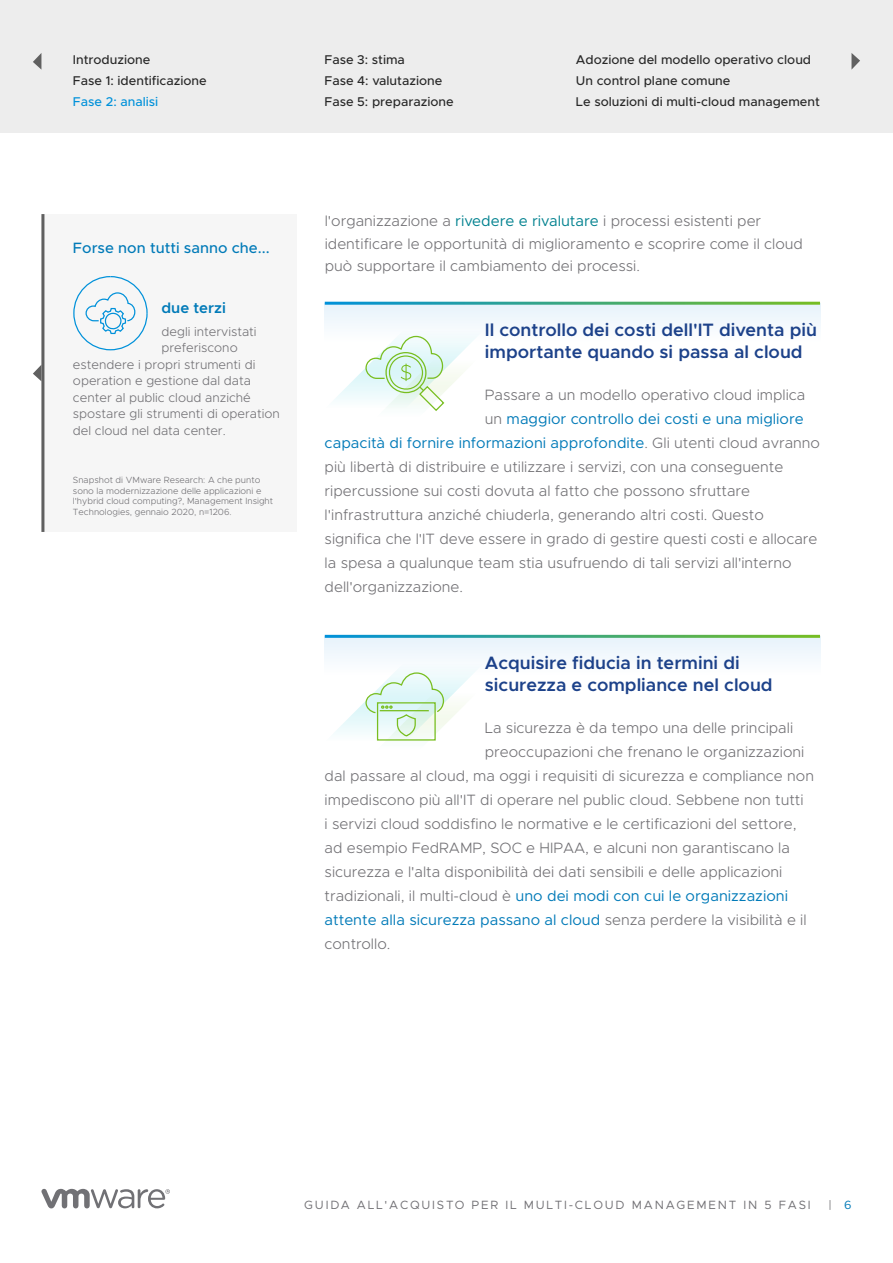
<style>
.page{position:relative;width:893px;height:1263px;background:#fff}
.page>*{position:absolute;margin:0;border:0;box-sizing:border-box;transform-origin:0 0}
.t1{font:600 18px/21.6px "Metropolis";color:#1d428a}
.t2{font:300 15px/22.5px "Metropolis";color:#717074}
.t3{font:15px "Metropolis";color:#007ab8}
.t4{font:500 15px "Metropolis";color:#007ab8}
.t5{font:600 15px "Metropolis";color:#007ab8}
.t6{font:500 12.75px/21px "Metropolis";color:#282828}
.t7{font:300 12.75px "Metropolis";color:#717074}
.t8{font:500 12.75px "Metropolis";color:#0091da}
.t9{font:12px "Metropolis";letter-spacing:.15em;color:#717074}
.t10{font:300 9px/10.8px "Metropolis";color:#717074}
.s1{font-weight:400;color:#00818f}
.s2{font-weight:300;color:#717074}
.s3{color:#007ab8}
</style>
<div class="page">
<div style="left:41px;top:214px;width:256px;height:318px;background:#f6f6f6"></div>
<svg style="left:41px;top:1189px;width:129px;height:19px"></svg>
<svg style="left:33px;top:365px;width:8px;height:16px"></svg>
<div style="left:325px;top:636px;width:495px;height:39px;background:#f2f8fd"></div>
<hr style="left:325px;top:635px;width:495px;height:3px;background:#fff">
<svg style="left:325px;top:672px;width:160px;height:69px"></svg>
<hr style="left:41px;top:214px;width:3px;height:318px;background:#606060">
<svg style="left:73px;top:276px;width:75px;height:75px"></svg>
<div style="left:325px;top:303px;width:495px;height:39px;background:#f2f8fd"></div>
<hr style="left:325px;top:302px;width:495px;height:3px;background:#fff">
<svg style="left:325px;top:335px;width:160px;height:76px"></svg>
<div style="left:0;top:0;width:893px;height:133px;background:#ededed"></div>
<svg style="left:33px;top:53px;width:8px;height:16px"></svg>
<svg style="left:851px;top:53px;width:9px;height:17px"></svg>
<p class="t6" style="left:73px;top:49px;width:135px">Introduzione<br>Fase 1: identificazione</p>
<p class="t8" style="left:73px;top:94px;width:87px">Fase 2: analisi</p>
<p class="t4" style="left:73px;top:239px;width:198px">Forse non tutti sanno che...</p>
<p class="t5" style="left:161px;top:298px;width:66px">due terzi</p>
<p class="t7" style="left:161px;top:323px;width:97px">degli intervistati</p>
<p class="t7" style="left:161px;top:340px;width:78px">preferiscono</p>
<p class="t7" style="left:73px;top:356px;width:184px">estendere i propri strumenti di</p>
<p class="t7" style="left:73px;top:373px;width:180px">operation e gestione dal data</p>
<p class="t7" style="left:73px;top:389px;width:179px">center al public cloud anziché</p>
<p class="t7" style="left:73px;top:406px;width:208px">spostare gli strumenti di operation</p>
<p class="t7" style="left:73px;top:422px;width:154px">del cloud nel data center.</p>
<p class="t10" style="left:73px;top:474px;width:202px">Snapshot di VMware Research: A che punto sono la modernizzazione delle applicazioni e l'hybrid cloud computing?, Management Insight Technologies, gennaio 2020, n=1206.</p>
<p class="t6" style="left:324px;top:49px;width:131px">Fase 3: stima<br>Fase 4: valutazione<br>Fase 5: preparazione</p>
<p class="t6" style="left:576px;top:49px;width:246px">Adozione del modello operativo cloud<br>Un control plane comune<br>Le soluzioni di multi-cloud management</p>
<p class="t2" style="left:325px;top:210px;width:480px">l'organizzazione a <span class="s1">rivedere e rivalutare</span> i processi esistenti per identificare le opportunità di miglioramento e scoprire come il cloud può supportare il cambiamento dei processi.</p>
<p class="t1" style="left:485px;top:319px;width:334px">Il controllo dei costi dell'IT diventa più importante quando si passa al cloud</p>
<p class="t2" style="left:485px;top:383px;width:322px">Passare a un modello operativo cloud implica</p>
<p class="t3" style="left:485px;top:409px;width:320px"><span class="s2">un</span> maggior controllo dei costi e una migliore</p>
<p class="t3" style="left:325px;top:433px;width:497px">capacità di fornire informazioni approfondite<span class="s2">. Gli utenti cloud avranno</span></p>
<p class="t2" style="left:325px;top:455px;width:460px">più libertà di distribuire e utilizzare i servizi, con una conseguente</p>
<p class="t2" style="left:325px;top:479px;width:427px">ripercussione sui costi dovuta al fatto che possono sfruttare</p>
<p class="t2" style="left:325px;top:503px;width:441px">l'infrastruttura anziché chiuderla, generando altri costi. Questo</p>
<p class="t2" style="left:325px;top:527px;width:494px">significa che l'IT deve essere in grado di gestire questi costi e allocare</p>
<p class="t2" style="left:325px;top:551px;width:468px">la spesa a qualunque team stia usufruendo di tali servizi all'interno</p>
<p class="t2" style="left:325px;top:575px;width:140px">dell'organizzazione.</p>
<p class="t1" style="left:485px;top:652px;width:289px">Acquisire fiducia in termini di sicurezza e compliance nel cloud</p>
<p class="t2" style="left:485px;top:716px;width:310px">La sicurezza è da tempo una delle principali</p>
<p class="t2" style="left:485px;top:740px;width:321px">preoccupazioni che frenano le organizzazioni</p>
<p class="t2" style="left:325px;top:764px;width:491px">dal passare al cloud, ma oggi i requisiti di sicurezza e compliance non</p>
<p class="t2" style="left:325px;top:788px;width:480px">impediscono più all'IT di operare nel public cloud. Sebbene non tutti</p>
<p class="t2" style="left:325px;top:812px;width:473px">i servizi cloud soddisfino le normative e le certificazioni del settore,</p>
<p class="t2" style="left:325px;top:836px;width:467px">ad esempio FedRAMP, SOC e HIPAA, e alcuni non garantiscano la</p>
<p class="t2" style="left:325px;top:860px;width:459px">sicurezza e l'alta disponibilità dei dati sensibili e delle applicazioni</p>
<p class="t3" style="left:325px;top:886px;width:465px"><span class="s2">tradizionali, il multi-cloud è</span> uno dei modi con cui le organizzazioni</p>
<p class="t3" style="left:325px;top:910px;width:484px">attente alla sicurezza passano al cloud <span class="s2">senza perdere la visibilità e il</span></p>
<p class="t2" style="left:325px;top:932px;width:67px">controllo.</p>
<p class="t9" style="left:304px;top:1197px;width:508px">GUIDA ALL'ACQUISTO PER IL MULTI-CLOUD MANAGEMENT IN 5 FASI</p>
<p class="t9" style="left:828px;top:1197px;width:25px">| <span class="s3">6</span></p>
</div>
